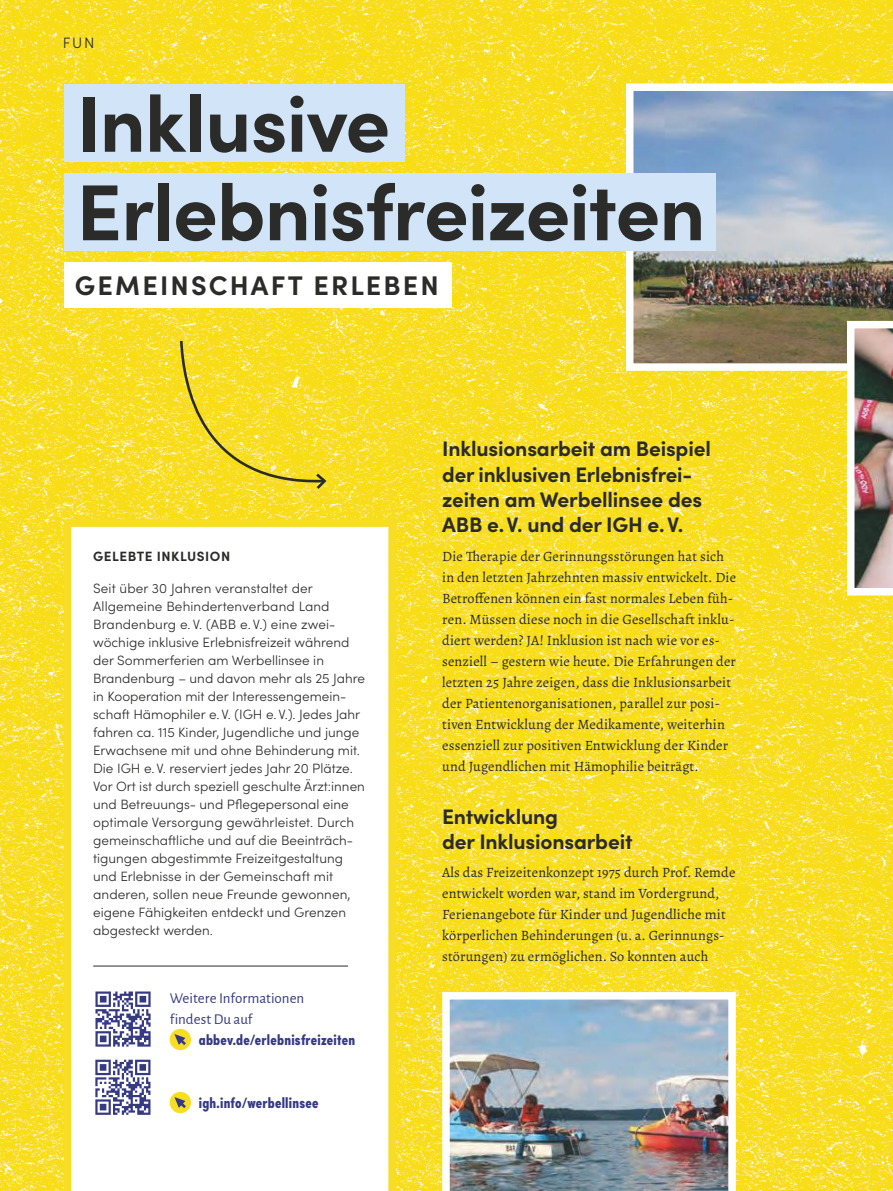
<style>
.page{position:relative;width:893px;height:1191px;background:#fff}
.page>*{position:absolute;margin:0;border:0;box-sizing:border-box;transform-origin:0 0}
.t1{font:700 79.5px/88.5px "Sofia Pro";letter-spacing:-.015em;color:#2b2b2a}
.t2{font:700 27px "Sofia Pro";letter-spacing:.08em;color:#2b2b2a}
.t3{font:700 21px/25.2px "Sofia Pro";letter-spacing:-.01em;color:#2b2b2a}
.t4{font:900 15px "Sofia Pro Condensed";letter-spacing:.015em;color:#363a83}
.t5{font:15px/21px "Alegreya Sans";letter-spacing:-.005em;color:#363a83}
.t6{font:300 15px "Sofia Pro";color:#2b2b2a}
.t7{font:14.25px/21px "Alegreya";letter-spacing:.01em;color:#2b2b2a}
.t8{font:300 13.5px/18px "Sofia Pro";color:#2b2b2a}
.t9{font:700 13.5px "Sofia Pro";letter-spacing:.04em;color:#2b2b2a}
</style>
<div class="page">
<img style="left:0;top:0;width:893px;height:1191px">
<img style="left:442px;top:992px;width:294px;height:199px">
<svg style="left:64px;top:519px;width:332px;height:672px"></svg>
<div style="left:170px;top:1028px;width:21px;height:22px;background:#f7dd24;border-radius:50%"></div>
<svg style="left:175px;top:1034px;width:11px;height:11px"></svg>
<div style="left:170px;top:1091px;width:21px;height:22px;background:#f7dd24;border-radius:50%"></div>
<svg style="left:175px;top:1097px;width:11px;height:11px"></svg>
<hr style="left:93px;top:965px;width:255px;height:1px;background:#2b2b2a">
<img style="left:622px;top:80px;width:271px;height:294px">
<div style="left:64px;top:173px;width:651px;height:78px;background:#d2e5f8"></div>
<div style="left:64px;top:84px;width:341px;height:78px;background:#d2e5f8"></div>
<div style="left:64px;top:262px;width:388px;height:46px;background:#fff"></div>
<img style="left:847px;top:321px;width:46px;height:274px">
<svg style="left:179px;top:338px;width:149px;height:154px;background:#f2d92a"></svg>
<div style="left:93px;top:989px;width:60px;height:59px;background:linear-gradient(to bottom,#fff,#fff)"></div>
<svg style="left:95px;top:991px;width:56px;height:55px"></svg>
<div style="left:93px;top:1057px;width:60px;height:60px;background:linear-gradient(to right,#fff,#fff)"></div>
<svg style="left:95px;top:1059px;width:55px;height:55px"></svg>
<p class="t6" style="left:63px;top:32px;width:33px">FUN</p>
<h1 class="t1" style="left:76px;top:73px;width:631px">Inklusive<br>Erlebnisfreizeiten</h1>
<h2 class="t2" style="left:75px;top:265px;width:366px">GEMEINSCHAFT ERLEBEN</h2>
<p class="t9" style="left:93px;top:546px;width:139px">GELEBTE INKLUSION</p>
<p class="t8" style="left:93px;top:578px;width:273px">Seit über 30 Jahren veranstaltet der Allgemeine Behindertenverband Land Brandenburg e. V. (ABB e. V.) eine zwei&shy;wöchige inklusive Erlebnisfreizeit während der Sommerferien am Werbellinsee in Brandenburg – und davon mehr als 25 Jahre in Kooperation mit der Interessengemein&shy;schaft Hämophiler e.V. (IGH e.V.). Jedes Jahr fahren ca. 115 Kinder, Jugendliche und junge Erwachsene mit und ohne Behinderung mit.<br>Die IGH e.V. reserviert jedes Jahr 20 Plätze.<br>Vor Ort ist durch speziell geschulte Ärzt:innen und Betreuungs- und Pflegepersonal eine optimale Versorgung gewährleistet. Durch gemeinschaftliche und auf die Beeinträch&shy;tigungen abgestimmte Freizeitgestaltung und Erlebnisse in der Gemeinschaft mit anderen, sollen neue Freunde gewonnen, eigene Fähigkeiten entdeckt und Grenzen abgesteckt werden.</p>
<p class="t5" style="left:170px;top:986px;width:136px">Weitere Informationen -findest Du auf</p>
<p class="t4" style="left:199px;top:1027px;width:158px">abbev.de/erlebnisfreizeiten</p>
<p class="t4" style="left:199px;top:1090px;width:121px">igh.info/werbellinsee</p>
<h3 class="t3" style="left:442px;top:435px;width:270px">Inklusionsarbeit am Beispiel der inklusiven Erlebnisfrei&shy;zeiten am Werbellinsee des<br>ABB e.V. und der IGH e.V.</h3>
<p class="t7" style="left:442px;top:546px;width:295px">Die Therapie der Gerinnungsstörungen hat sich in den letzten Jahrzehnten massiv entwickelt. Die Betroffenen können ein fast normales Leben füh&shy;ren. Müssen diese noch in die Gesellschaft inklu&shy;diert werden? JA! Inklusion ist nach wie vor es&shy;senziell – gestern wie heute. Die Erfahrungen der letzten 25 Jahre zeigen, dass die Inklusionsarbeit der Patientenorganisationen, parallel zur posi&shy;tiven Entwicklung der Medikamente, weiterhin essenziell zur positiven Entwicklung der Kinder und Jugendlichen mit Hämophilie beiträgt.</p>
<h3 class="t3" style="left:442px;top:802px;width:192px">Entwicklung<br>der Inklusionsarbeit</h3>
<p class="t7" style="left:442px;top:861px;width:295px">Als das Freizeitenkonzept 1975 durch Prof. Remde entwickelt worden war, stand im Vordergrund, Ferienangebote für Kinder und Jugendliche mit körperlichen Behinderungen (u. a. Gerinnungs&shy;störungen) zu ermöglichen. So konnten auch</p>
</div>
